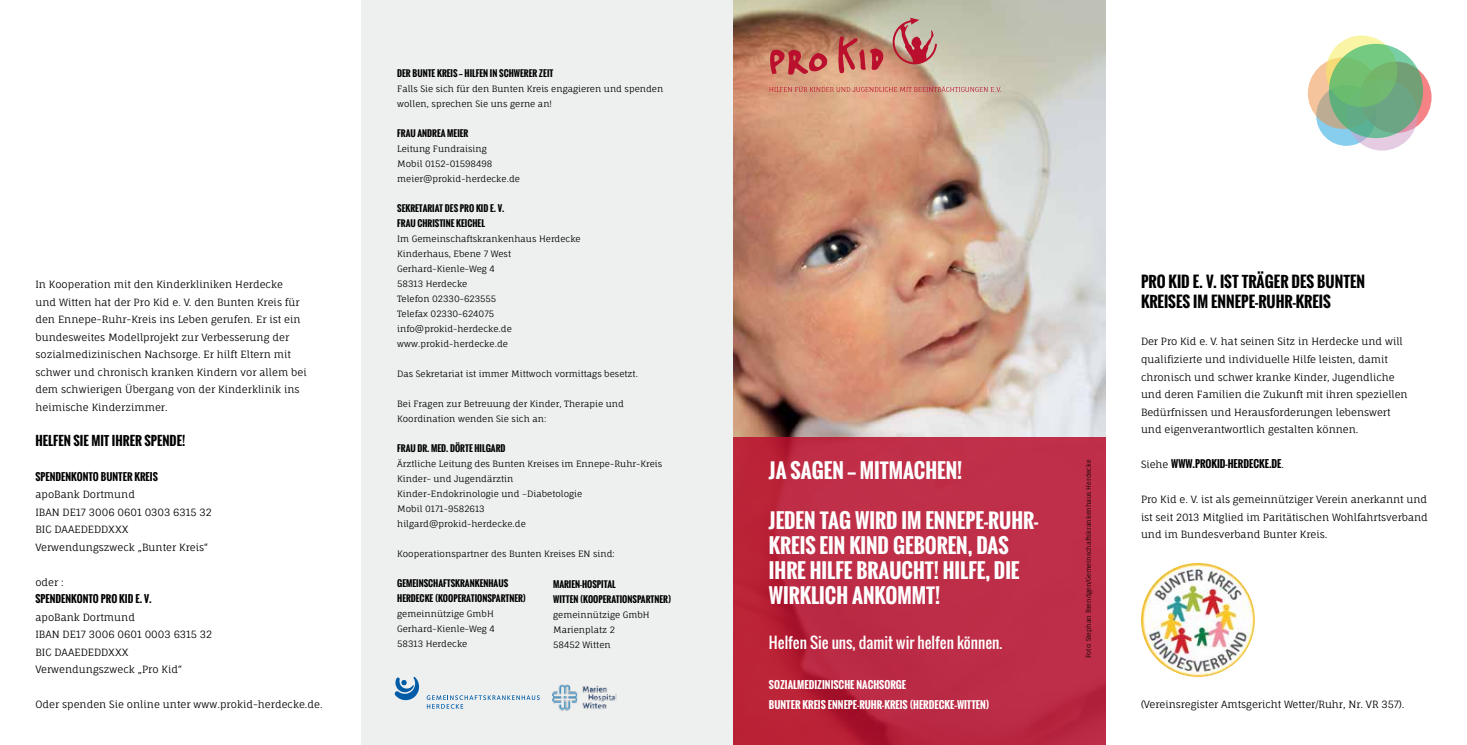
<style>
.page{position:relative;width:1467px;height:745px;background:#fff}
.page>*{position:absolute;margin:0;border:0;box-sizing:border-box;transform-origin:0 0}
.t1{font:700 20px/25px "Oswald";color:#fff}
.t2{font:700 15px/20px "Oswald";color:#000}
.t3{font:15px "Oswald";color:#fff}
.t4{font:700 12.5px "Oswald";color:#000}
.t5{font:10px/17.5px "Fauna One";color:#000}
.t6{font:700 10px "Oswald";color:#000}
.t7{font:700 10px/20px "Oswald";color:#fff}
.t8{font:8.75px/15px "Fauna One";color:#000}
.t9{font:700 8.75px/15px "Oswald";color:#000}
.t10{font:6.25px "Fauna One";color:#000}
.s1{font-family:"Fauna One";font-weight:400}
</style>
<div class="page">
<div style="left:361px;top:0;width:372px;height:744px;background:#eeefef"></div>
<img style="left:733px;top:0;width:373px;height:437px">
<svg style="left:770px;top:50px;width:57px;height:25px"></svg>
<svg style="left:838px;top:36px;width:45px;height:37px;background:#c2635a"></svg>
<svg style="left:891px;top:18px;width:47px;height:50px;background:#c18981"></svg>
<svg style="left:769px;top:86px;width:232px;height:6px"></svg>
<svg style="left:733px;top:437px;width:373px;height:307px;background:#bc2942"></svg>
<svg style="left:1316px;top:85px;width:60px;height:61px"></svg>
<div style="left:1360px;top:62px;width:71px;height:71px;background:#f58285;border-radius:50%"></div>
<svg style="left:1308px;top:57px;width:71px;height:72px"></svg>
<svg style="left:1346px;top:79px;width:72px;height:71px"></svg>
<svg style="left:1326px;top:35px;width:71px;height:72px"></svg>
<svg style="left:1329px;top:44px;width:94px;height:94px;background:#6eb37c"></svg>
<img style="left:1141px;top:562px;width:114px;height:114px;border-radius:57px">
<svg style="left:427px;top:695px;width:113px;height:13px"></svg>
<svg style="left:394px;top:676px;width:25px;height:25px"></svg>
<img style="left:553px;top:684px;width:64px;height:27px">
<p class="t5" style="left:35px;top:275px;width:273px">In Kooperation mit den Kinderkliniken Herdecke<br>und Witten hat der Pro Kid e. V. den Bunten Kreis für den Ennepe-Ruhr-Kreis ins Leben gerufen. Er ist ein bundesweites Modellprojekt zur Verbesserung der sozialmedizinischen Nachsorge. Er hilft Eltern mit schwer und chronisch kranken Kindern vor allem bei dem schwierigen Übergang von der Kinderklinik ins heimische Kinderzimmer.</p>
<p class="t4" style="left:35px;top:430px;width:151px">HELFEN SIE MIT IHRER SPENDE!</p>
<p class="t6" style="left:35px;top:468px;width:124px">SPENDENKONTO BUNTER KREIS</p>
<p class="t5" style="left:35px;top:485px;width:178px">apoBank Dortmund<br>IBAN DE17 3006 0601 0303 6315 32<br>BIC DAAEDEDDXXX<br>Verwendungszweck „Bunter Kreis“</p>
<p class="t5" style="left:35px;top:573px;width:30px">oder :</p>
<p class="t6" style="left:35px;top:591px;width:118px">SPENDENKONTO PRO KID E. V.</p>
<p class="t5" style="left:35px;top:608px;width:178px">apoBank Dortmund<br>IBAN DE17 3006 0601 0003 6315 32<br>BIC DAAEDEDDXXX<br>Verwendungszweck „Pro Kid“</p>
<p class="t5" style="left:35px;top:695px;width:289px">Oder spenden Sie online unter www.prokid-herdecke.de.</p>
<p class="t9" style="left:397px;top:65px;width:158px">DER BUNTE KREIS — HILFEN IN SCHWERER ZEIT</p>
<p class="t8" style="left:397px;top:81px;width:268px">Falls Sie sich für den Bunten Kreis engagieren und spenden wollen, sprechen Sie uns gerne an!</p>
<p class="t9" style="left:397px;top:125px;width:73px">FRAU ANDREA MEIER</p>
<p class="t8" style="left:397px;top:141px;width:124px">Leitung Fundraising<br>Mobil 0152-01598498 meier@prokid-herdecke.de</p>
<p class="t9" style="left:397px;top:200px;width:109px">SEKRETARIAT DES PRO KID E. V.<br>FRAU CHRISTINE KEICHEL</p>
<p class="t8" style="left:397px;top:231px;width:185px">Im Gemeinschaftskrankenhaus Herdecke<br>Kinderhaus, Ebene 7 West<br>Gerhard-Kienle-Weg 4<br>58313 Herdecke<br>Telefon 02330-623555<br>Telefax 02330-624075 info@prokid-herdecke.de www.prokid-herdecke.de</p>
<p class="t8" style="left:397px;top:366px;width:242px">Das Sekretariat ist immer Mittwoch vormittags besetzt.</p>
<p class="t8" style="left:397px;top:396px;width:228px">Bei Fragen zur Betreuung der Kinder, Therapie und<br>Koordination wenden Sie sich an:</p>
<p class="t9" style="left:397px;top:440px;width:110px">FRAU DR. MED. DÖRTE HILGARD</p>
<p class="t8" style="left:397px;top:456px;width:267px">Ärztliche Leitung des Bunten Kreises im Ennepe-Ruhr-Kreis Kinder- und Jugendärztin<br>Kinder-Endokrinologie und –Diabetologie<br>Mobil 0171-9582613<br>hilgard@prokid-herdecke.de</p>
<p class="t8" style="left:397px;top:546px;width:219px">Kooperationspartner des Bunten Kreises EN sind:</p>
<p class="t9" style="left:397px;top:575px;width:130px">GEMEINSCHAFTSKRANKENHAUS<br>HERDECKE (KOOPERATIONSPARTNER)</p>
<p class="t8" style="left:397px;top:606px;width:99px;text-align:justify">gemeinnützige GmbH Gerhard-Kienle-Weg 4<br>58313 Herdecke</p>
<p class="t9" style="left:553px;top:576px;width:119px">MARIEN-HOSPITAL<br>WITTEN (KOOPERATIONSPARTNER)</p>
<p class="t8" style="left:553px;top:606px;width:98px">gemeinnützige GmbH<br>Marienplatz 2<br>58452 Witten</p>
<h1 class="t1" style="left:769px;top:457px;width:195px">JA SAGEN — MITMACHEN!</h1>
<h1 class="t1" style="left:769px;top:507px;width:271px">JEDEN TAG WIRD IM ENNEPE-RUHR-<br>KREIS EIN KIND GEBOREN, DAS<br>IHRE HILFE BRAUCHT! HILFE, DIE<br>WIRKLICH ANKOMMT!</h1>
<h2 class="t3" style="left:769px;top:630px;width:235px">Helfen Sie uns, damit wir helfen können.</h2>
<p class="t7" style="left:769px;top:674px;width:222px">SOZIALMEDIZINISCHE NACHSORGE<br>BUNTER KREIS ENNEPE-RUHR-KREIS (HERDECKE–WITTEN)</p>
<p class="t10" style="left:1085px;top:657px;width:199px;rotate:-90deg">Foto: Stephan Brendgen/Gemeinschaftskrankenhaus Herdecke</p>
<h2 class="t2" style="left:1141px;top:271px;width:226px">PRO KID E. V. IST TRÄGER DES BUNTEN<br>KREISES IM ENNEPE-RUHR-KREIS</h2>
<p class="t5" style="left:1141px;top:333px;width:268px">Der Pro Kid e. V. hat seinen Sitz in Herdecke und will -qualifizierte und individuelle Hilfe leisten, damit c-hronisch und schwer kranke Kinder, Jugendliche und deren Familien die Zukunft mit ihren speziellen Bedürfnissen und Herausforderungen lebenswert und eigenverantwortlich gestalten können.</p>
<p class="t6" style="left:1141px;top:456px;width:145px"><span class="s1">Siehe</span> WWW.PROKID-HERDECKE.DE<span class="s1">.</span></p>
<p class="t5" style="left:1141px;top:490px;width:288px;text-align:justify">Pro Kid e. V. ist als gemeinnütziger Verein anerkannt und ist seit 2013 Mitglied im Paritätischen Wohlfahrtsverband und im Bundesverband Bunter Kreis.</p>
<p class="t5" style="left:1141px;top:695px;width:265px">(Vereinsregister Amtsgericht Wetter/Ruhr, Nr. VR 357).</p>
</div>
